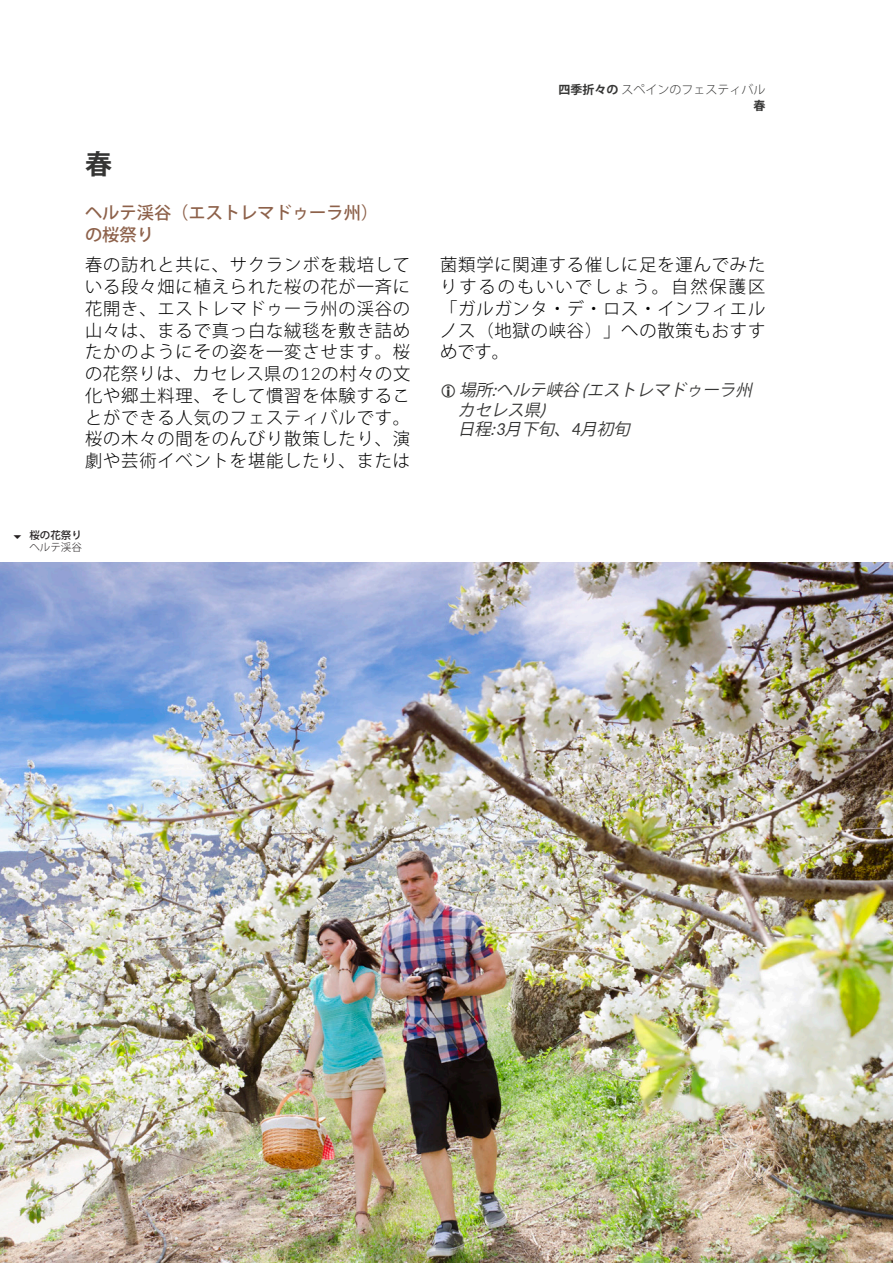
<style>
.page{position:relative;width:893px;height:1263px;background:#fff}
.page>*{position:absolute;margin:0;border:0;box-sizing:border-box;transform-origin:0 0}
.t1{font:700 27px "Koz Go Pro";color:#353534}
.Body{font:300 17.25px/21.8px "Koz Go Pro";letter-spacing:.05em;color:#000;text-align:justify}
.t2{font:500 17.25px/21.8px "Koz Go Pro";color:#8d614a}
.INFO{font:italic 16.5px/19.5px "Koz Go Pro";color:#353534}
.t3{font:300 12px "Koz Go Pro";color:#353534}
.t4{font:300 12px "Lato";color:#353534}
.t5{font:700 12px "Koz Go Pro";color:#353534}
.t6{font:500 10.5px "Koz Go Pro";color:#231f20}
.SUBPIE_ARRIBA{font:300 10.5px "Koz Go Pro";color:#231f20}
.s1{font-weight:700}
.s2{font-family:"Lato"}
</style>
<div class="page">
<img style="left:0;top:562px;width:893px;height:701px">
<p class="t3" style="left:558px;top:82px;width:209px"><span class="s1">四季折々の</span>スペインのフェスティバル</p>
<p class="t5" style="left:753px;top:98px;width:13px">春</p>
<h2 class="t1" style="left:85px;top:146px;width:28px">春</h2>
<h3 class="t2" style="left:85px;top:203px;width:295px">ヘルテ渓谷（エストレマドゥーラ州）の桜祭り</h3>
<p class="Body" style="left:85px;top:254px;width:327px">春の訪れと共に、サクランボを栽培している段々畑に植えられた桜の花が一斉に花開き、エストレマドゥーラ州の渓谷の山々は、まるで真っ白な絨毯を敷き詰めたかのようにその姿を一変させます。桜の花祭りは、カセレス県の<span class="s2">12</span>の村々の文化や郷土料理、そして慣習を体験することができる人気のフェスティバルです。桜の木々の間をのんびり散策したり、演劇や芸術イベントを堪能したり、または</p>
<p class="Body" style="left:440px;top:254px;width:327px">菌類学に関連する催しに足を運んでみたりするのもいいでしょう。自然保護区「ガルガンタ・デ・ロス・インフィエルノス（地獄の峡谷）」への散策もおすすめです。</p>
<p class="INFO" style="left:458px;top:381px;width:300px">場所<span class="s2">:</span>ヘルテ峡谷 <span class="s2">(</span>エストレマドゥーラ州カセレス県<span class="s2">)<br></span>日程<span class="s2">:3</span>月下旬、<span class="s2">4</span>月初旬</p>
<p class="t6" style="left:29px;top:528px;width:54px">桜の花祭り</p>
<p class="SUBPIE_ARRIBA" style="left:29px;top:541px;width:54px">ヘルテ渓谷</p>
<p class="t4" style="left:751px;top:1172px;width:15px">31</p>
</div>
